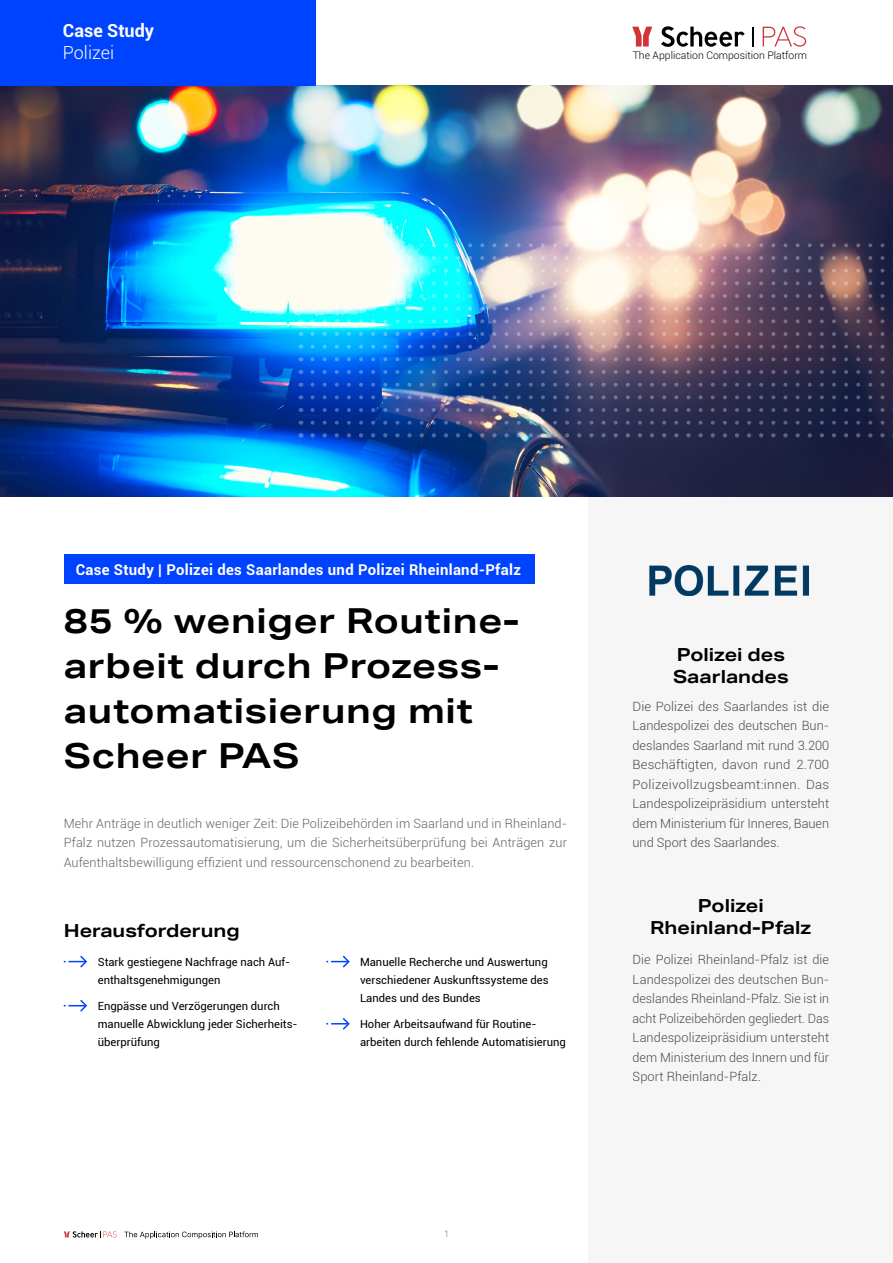
<style>
.page{position:relative;width:893px;height:1263px;background:#fff}
.page>*{position:absolute;margin:0;border:0;box-sizing:border-box;transform-origin:0 0}
.t1{font:700 34.5px/45px "Aktiv Grotesk Ex";letter-spacing:.02em;color:#000}
._8_5_13_75__Fließtex{font:700 18px/21.6px "Aktiv Grotesk Ex";color:#000;text-align:center}
.t2{font:700 18px/22.5px "Roboto";color:#fff}
.t3{font:700 14.85px "Roboto";letter-spacing:.02em;color:#fff}
._8_5_13_75__Fließtex-2{font:300 12.75px/19.5px "Roboto";letter-spacing:.005em;color:#4a4a49;text-align:justify}
._8_5_13_75__Fließtex-3{font:300 12.75px/19.5px "Roboto";letter-spacing:.01em;color:#646363;text-align:justify}
._8_5_13_75__Fließtex-4{font:11.25px/18px "Roboto";color:#000}
.t4{font:300 10.5px "Roboto";color:#000}
.t5{font:9px "Inter";color:#7d8d9a}
.s1{font-weight:300}
</style>
<div class="page">
<div style="left:588px;top:469px;width:305px;height:794px;background:#f6f6f6"></div>
<img style="left:0;top:85px;width:893px;height:411px">
<svg style="left:339px;top:554px;width:196px;height:24px"></svg>
<div style="left:64px;top:555px;width:470px;height:29px;background:#0043ff"></div>
<img style="left:649px;top:565px;width:159px;height:30px">
<svg style="left:64px;top:955px;width:23px;height:13px"></svg>
<svg style="left:64px;top:999px;width:23px;height:13px"></svg>
<svg style="left:326px;top:955px;width:24px;height:13px"></svg>
<svg style="left:326px;top:1018px;width:24px;height:12px"></svg>
<svg style="left:312px;top:243px;width:581px;height:4px"></svg>
<svg style="left:312px;top:256px;width:581px;height:4px"></svg>
<svg style="left:312px;top:269px;width:581px;height:4px"></svg>
<svg style="left:312px;top:281px;width:581px;height:4px"></svg>
<svg style="left:312px;top:294px;width:581px;height:4px"></svg>
<svg style="left:312px;top:307px;width:581px;height:4px;background:#85a0ae"></svg>
<svg style="left:312px;top:319px;width:581px;height:4px;background:#6d98a6"></svg>
<svg style="left:312px;top:332px;width:581px;height:4px;background:#63769f"></svg>
<svg style="left:312px;top:345px;width:581px;height:4px;background:#556795"></svg>
<svg style="left:312px;top:357px;width:581px;height:4px;background:#47598f"></svg>
<svg style="left:312px;top:370px;width:581px;height:4px;background:#394e85"></svg>
<svg style="left:312px;top:383px;width:581px;height:4px;background:#31467c"></svg>
<svg style="left:312px;top:395px;width:581px;height:4px;background:#3c4979"></svg>
<svg style="left:312px;top:408px;width:581px;height:4px;background:#3e4773"></svg>
<svg style="left:312px;top:421px;width:581px;height:4px;background:#35426d"></svg>
<svg style="left:312px;top:433px;width:581px;height:4px;background:#30416e"></svg>
<svg style="left:753px;top:27px;width:1px;height:20px"></svg>
<svg style="left:763px;top:26px;width:43px;height:21px"></svg>
<svg style="left:632px;top:27px;width:20px;height:20px"></svg>
<svg style="left:661px;top:26px;width:84px;height:21px"></svg>
<svg style="left:124px;top:1231px;width:134px;height:8px"></svg>
<svg style="left:64px;top:1231px;width:53px;height:6px"></svg>
<div style="left:0;top:0;width:315px;height:85px;background:#0043ff"></div>
<p class="t2" style="left:63px;top:18px;width:93px">Case Study<br><span class="s1">Polizei</span></p>
<p class="t4" style="left:633px;top:48px;width:176px">The Application Composition Platform</p>
<p class="t3" style="left:76px;top:559px;width:447px">Case Study | Polizei des Saarlandes und Polizei Rheinland-Pfalz</p>
<p class="t1" style="left:64px;top:598px;width:457px">85 % weniger Routine&shy;arbeit durch Prozess&shy;automatisierung mit<br>Scheer PAS</p>
<p class="_8_5_13_75__Fließtex-3" style="left:64px;top:813px;width:505px">Mehr Anträge in deutlich weniger Zeit: Die Polizeibehörden im Saarland und in Rheinland-Pfalz nutzen Prozessautomatisierung, um die Sicherheitsüberprüfung bei Anträgen zur Aufenthaltsbewilligung effizient und ressourcenschonend zu bearbeiten.</p>
<p class="_8_5_13_75__Fließtex" style="left:64px;top:919px;width:178px">Herausforderung</p>
<p class="_8_5_13_75__Fließtex-4" style="left:98px;top:952px;width:194px">Stark gestiegene Nachfrage nach Auf&shy;enthaltsgenehmigungen</p>
<p class="_8_5_13_75__Fließtex-4" style="left:98px;top:996px;width:201px">Engpässe und Verzögerungen durch manuelle Abwicklung jeder Sicherheits&shy;überprüfung</p>
<p class="_8_5_13_75__Fließtex-4" style="left:360px;top:952px;width:190px;text-align:justify">Manuelle Recherche und Auswertung verschiedener Auskunftssysteme des Landes und des Bundes</p>
<p class="_8_5_13_75__Fließtex-4" style="left:360px;top:1014px;width:207px">Hoher Arbeitsaufwand für Routine&shy;arbeiten durch fehlende Automatisierung</p>
<p class="t5" style="left:444px;top:1227px;width:6px">1</p>
<p class="_8_5_13_75__Fließtex" style="left:673px;top:644px;width:117px;text-align:left">Polizei des<br>Saarlandes</p>
<p class="_8_5_13_75__Fließtex-2" style="left:632px;top:696px;width:198px">Die Polizei des Saarlandes ist die Landespolizei des deutschen Bun&shy;deslandes Saarland mit rund 3.200<br>Beschäftigten, davon rund 2.700<br>Polizeivollzugsbeamt:innen. Das Landespolizeipräsidium untersteht dem Ministerium für Inneres, Bauen und Sport des Saarlandes.</p>
<p class="_8_5_13_75__Fließtex" style="left:650px;top:894px;width:163px">Polizei<br>Rheinland-Pfalz</p>
<p class="_8_5_13_75__Fließtex-2" style="left:632px;top:950px;width:198px">Die Polizei Rheinland-Pfalz ist die Landespolizei des deutschen Bun&shy;deslandes Rheinland-Pfalz. Sie ist in acht Polizeibehörden gegliedert. Das Landespolizeipräsidium untersteht dem Ministerium des Innern und für Sport Rheinland-Pfalz.</p>
</div>
